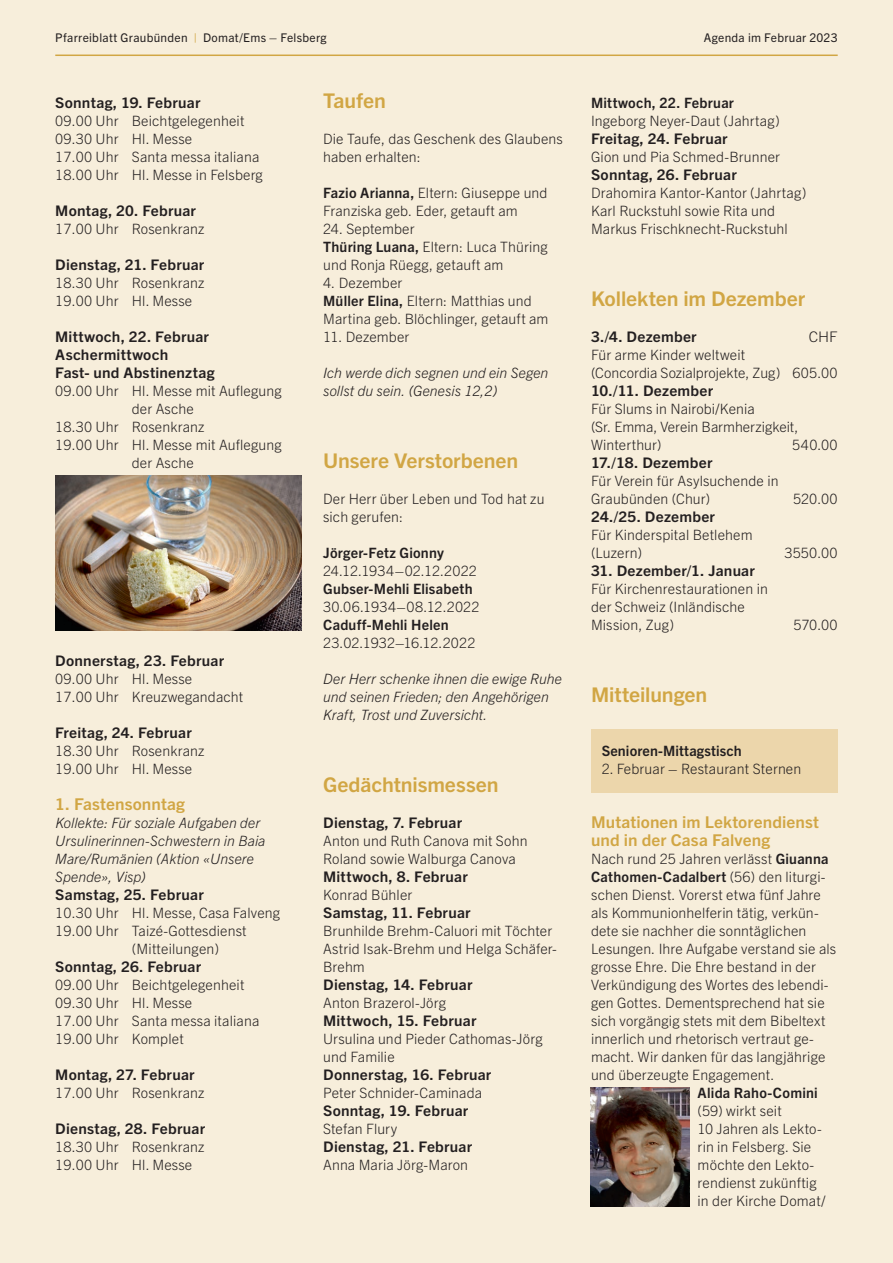
<style>
.page{position:relative;width:893px;height:1263px;background:#f7eedb}
.page>*{position:absolute;margin:0;border:0;box-sizing:border-box;transform-origin:0 0}
.t1{font:700 20.25px "Trade Gothic Next LT Pro";letter-spacing:-.005em;color:#d1a644;scale:1.05 1}
.t2{font:700 16.35px/18px "Trade Gothic Next LT Pro";letter-spacing:.005em;color:#d1a644;scale:1.05 1}
.t3{font:700 14.7px/18px "Trade Gothic Next LT Pro";letter-spacing:.015em;color:#231f20;scale:1.05 1}
.t4{font:300 14.7px "Trade Gothic Next LT Pro";color:#231f20;scale:1.05 1}
.t5{font:300 14.25px/18px "Trade Gothic Next LT Pro";letter-spacing:.01em;color:#231f20}
.t6{font:italic 300 14.25px/18px "Trade Gothic Next LT Pro";color:#231f20}
.t7{font:700 14.25px "Trade Gothic Next LT Pro";letter-spacing:.015em;color:#231f20}
.t8{font:12px "Trade Gothic Next LT Pro";letter-spacing:.025em;color:#231f20}
.s1{color:#d1a644}
.s2{font-weight:700}
</style>
<div class="page">
<hr style="left:55px;top:55px;width:783px;height:1px;background:#d1a644">
<img style="left:55px;top:476px;width:247px;height:154px">
<div style="left:591px;top:729px;width:247px;height:45px;background:#ecd6ab"></div>
<div style="left:591px;top:747px;width:247px;height:45px;background:#ecd6ab"></div>
<img style="left:591px;top:1088px;width:98px;height:118px">
<p class="t8" style="left:55px;top:30px;width:273px">Pfarreiblatt Graubünden <span class="s1">|</span> Domat/Ems – Felsberg</p>
<p class="t8" style="left:704px;top:30px;width:136px">Agenda im Februar 2023</p>
<p class="t3" style="left:55px;top:93px;width:140px">Sonntag, 19. Februar</p>
<p class="t5" style="left:55px;top:111px;width:209px">09.00 Uhr Beichtgelegenheit<br>09.30 Uhr Hl. Messe<br>17.00 Uhr Santa messa italiana<br>18.00 Uhr Hl. Messe in Felsberg</p>
<p class="t3" style="left:55px;top:201px;width:136px">Montag, 20. Februar</p>
<p class="t5" style="left:55px;top:219px;width:151px">17.00 Uhr Rosenkranz</p>
<p class="t3" style="left:55px;top:255px;width:143px">Dienstag, 21. Februar</p>
<p class="t5" style="left:55px;top:273px;width:151px">18.30 Uhr Rosenkranz<br>19.00 Uhr Hl. Messe</p>
<p class="t3" style="left:55px;top:327px;width:153px">Mittwoch, 22. Februar<br>Aschermittwoch<br>Fast- und Abstinenztag</p>
<p class="t5" style="left:55px;top:381px;width:228px">09.00 Uhr Hl. Messe mit Auflegung</p>
<p class="t5" style="left:132px;top:399px;width:64px">der Asche</p>
<p class="t5" style="left:55px;top:417px;width:151px">18.30 Uhr Rosenkranz</p>
<p class="t5" style="left:55px;top:435px;width:228px">19.00 Uhr Hl. Messe mit Auflegung</p>
<p class="t5" style="left:132px;top:453px;width:64px">der Asche</p>
<p class="t3" style="left:55px;top:651px;width:162px">Donnerstag, 23. Februar</p>
<p class="t5" style="left:55px;top:669px;width:190px">09.00 Uhr Hl. Messe<br>17.00 Uhr Kreuzwegandacht</p>
<p class="t3" style="left:55px;top:723px;width:132px">Freitag, 24. Februar</p>
<p class="t5" style="left:55px;top:741px;width:151px">18.30 Uhr Rosenkranz<br>19.00 Uhr Hl. Messe</p>
<p class="t2" style="left:55px;top:794px;width:125px">1. Fastensonntag</p>
<p class="t6" style="left:55px;top:813px;width:212px">Kollekte: Für soziale Aufgaben der<br>Ursulinerinnen-Schwestern in Baia<br>Mare/Rumänien (Aktion «Unsere<br>Spende», Visp)</p>
<p class="t3" style="left:55px;top:885px;width:143px">Samstag, 25. Februar</p>
<p class="t5" style="left:55px;top:903px;width:226px">10.30 Uhr Hl. Messe, Casa Falveng</p>
<p class="t5" style="left:55px;top:921px;width:193px">19.00 Uhr Taizé-Gottesdienst</p>
<p class="t5" style="left:132px;top:939px;width:89px">(Mitteilungen)</p>
<p class="t3" style="left:55px;top:957px;width:140px">Sonntag, 26. Februar</p>
<p class="t5" style="left:55px;top:975px;width:206px">09.00 Uhr Beichtgelegenheit<br>09.30 Uhr Hl. Messe<br>17.00 Uhr Santa messa italiana<br>19.00 Uhr Komplet</p>
<p class="t3" style="left:55px;top:1065px;width:134px">Montag, 27. Februar</p>
<p class="t5" style="left:55px;top:1083px;width:151px">17.00 Uhr Rosenkranz</p>
<p class="t3" style="left:55px;top:1119px;width:144px">Dienstag, 28. Februar</p>
<p class="t5" style="left:55px;top:1137px;width:151px">18.30 Uhr Rosenkranz<br>19.00 Uhr Hl. Messe</p>
<h1 class="t1" style="left:323px;top:87px;width:61px">Taufen</h1>
<p class="t5" style="left:323px;top:129px;width:241px">Die Taufe, das Geschenk des Glaubens haben erhalten:</p>
<p class="t5" style="left:323px;top:183px;width:226px"><span class="s2">Fazio Arianna,</span> Eltern: Giuseppe und<br>Franziska geb. Eder, getauft am</p>
<p class="t5" style="left:323px;top:219px;width:226px">24. September<br><span class="s2">Thüring Luana,</span> Eltern: Luca Thüring und Ronja Rüegg, getauft am</p>
<p class="t5" style="left:323px;top:273px;width:227px">4. Dezember<br><span class="s2">Müller Elina,</span> Eltern: Matthias und<br>Martina geb. Blöchlinger, getauft am</p>
<p class="t5" style="left:323px;top:327px;width:88px">11. Dezember</p>
<p class="t6" style="left:323px;top:363px;width:227px">Ich werde dich segnen und ein Segen sollst du sein. (Genesis 12,2)</p>
<h1 class="t1" style="left:323px;top:447px;width:187px">Unsere Verstorbenen</h1>
<p class="t5" style="left:323px;top:489px;width:223px">Der Herr über Leben und Tod hat zu sich gerufen:</p>
<p class="t7" style="left:323px;top:543px;width:122px">Jörger-Fetz Gionny</p>
<p class="t5" style="left:323px;top:561px;width:155px">24.12.1934–02.12.2022</p>
<p class="t7" style="left:323px;top:579px;width:151px">Gubser-Mehli Elisabeth</p>
<p class="t5" style="left:323px;top:597px;width:158px">30.06.1934–08.12.2022</p>
<p class="t7" style="left:323px;top:615px;width:127px">Caduff-Mehli Helen</p>
<p class="t5" style="left:323px;top:633px;width:154px">23.02.1932–16.12.2022</p>
<p class="t6" style="left:323px;top:669px;width:240px">Der Herr schenke ihnen die ewige Ruhe und seinen Frieden; den Angehörigen<br>Kraft, Trost und Zuversicht.</p>
<h1 class="t1" style="left:323px;top:771px;width:168px">Gedächtnismessen</h1>
<p class="t3" style="left:323px;top:813px;width:134px">Dienstag, 7. Februar</p>
<p class="t5" style="left:323px;top:831px;width:206px">Anton und Ruth Canova mit Sohn<br>Roland sowie Walburga Canova</p>
<p class="t3" style="left:323px;top:867px;width:139px">Mittwoch, 8. Februar</p>
<p class="t5" style="left:323px;top:885px;width:91px">Konrad Bühler</p>
<p class="t3" style="left:323px;top:903px;width:142px">Samstag, 11. Februar</p>
<p class="t5" style="left:323px;top:921px;width:235px">Brunhilde Brehm-Caluori mit Töchter<br>Astrid Isak-Brehm und Helga Schäfer-<br>Brehm</p>
<p class="t3" style="left:323px;top:975px;width:144px">Dienstag, 14. Februar</p>
<p class="t5" style="left:323px;top:993px;width:125px">Anton Brazerol-Jörg</p>
<p class="t3" style="left:323px;top:1011px;width:148px">Mittwoch, 15. Februar</p>
<p class="t5" style="left:323px;top:1029px;width:221px">Ursulina und Pieder Cathomas-Jörg und Familie</p>
<p class="t3" style="left:323px;top:1065px;width:162px">Donnerstag, 16. Februar</p>
<p class="t5" style="left:323px;top:1083px;width:160px">Peter Schnider-Caminada</p>
<p class="t3" style="left:323px;top:1101px;width:140px">Sonntag, 19. Februar</p>
<p class="t5" style="left:323px;top:1119px;width:76px">Stefan Flury</p>
<p class="t3" style="left:323px;top:1137px;width:143px">Dienstag, 21. Februar</p>
<p class="t5" style="left:323px;top:1155px;width:146px">Anna Maria Jörg-Maron</p>
<p class="t7" style="left:591px;top:93px;width:144px">Mittwoch, 22. Februar</p>
<p class="t5" style="left:591px;top:111px;width:190px">Ingeborg Neyer-Daut (Jahrtag)</p>
<p class="t3" style="left:591px;top:129px;width:132px">Freitag, 24. Februar</p>
<p class="t5" style="left:591px;top:147px;width:190px">Gion und Pia Schmed-Brunner</p>
<p class="t3" style="left:591px;top:165px;width:140px">Sonntag, 26. Februar</p>
<p class="t5" style="left:591px;top:183px;width:217px">Drahomira Kantor-Kantor (Jahrtag)<br>Karl Ruckstuhl sowie Rita und<br>Markus Frischknecht-Ruckstuhl</p>
<h1 class="t1" style="left:591px;top:285px;width:206px">Kollekten im Dezember</h1>
<p class="t3" style="left:591px;top:327px;width:102px">3./4. Dezember</p>
<p class="t4" style="left:809px;top:326px;width:29px">CHF</p>
<p class="t5" style="left:591px;top:345px;width:248px">Für arme Kinder weltweit<br>(Concordia Sozialprojekte, Zug) 605.00</p>
<p class="t3" style="left:591px;top:381px;width:118px">10./11. Dezember</p>
<p class="t5" style="left:591px;top:399px;width:209px">Für Slums in Nairobi/Kenia<br>(Sr. Emma, Verein Barmherzigkeit,<br>Winterthur)</p>
<p class="t5" style="left:792px;top:435px;width:47px">540.00</p>
<p class="t3" style="left:591px;top:453px;width:117px">17./18. Dezember</p>
<p class="t5" style="left:591px;top:471px;width:189px">Für Verein für Asylsuchende in<br>Graubünden (Chur)</p>
<p class="t5" style="left:793px;top:489px;width:46px">520.00</p>
<p class="t3" style="left:591px;top:507px;width:120px">24./25. Dezember</p>
<p class="t5" style="left:591px;top:525px;width:163px">Für Kinderspital Betlehem (Luzern)</p>
<p class="t3" style="left:591px;top:561px;width:158px">31. Dezember/1. Januar</p>
<p class="t5" style="left:591px;top:579px;width:178px">Für Kirchenrestaurationen in der Schweiz (Inländische<br>Mission, Zug)</p>
<p class="t5" style="left:784px;top:543px;width:55px">3550.00</p>
<p class="t5" style="left:793px;top:615px;width:46px">570.00</p>
<h1 class="t1" style="left:591px;top:681px;width:112px">Mitteilungen</h1>
<p class="t7" style="left:602px;top:741px;width:142px">Senioren-Mittagstisch</p>
<p class="t5" style="left:602px;top:759px;width:201px">2. Februar – Restaurant Sternen</p>
<p class="t2" style="left:591px;top:812px;width:219px">Mutationen im Lektorendienst und in der Casa Falveng</p>
<p class="t5" style="left:591px;top:849px;width:247px">Nach rund 25 Jahren verlässt <span class="s2">Giuanna Cathomen-Cadalbert</span> (56) den liturgi&shy;schen Dienst. Vorerst etwa fünf Jahre als Kommunionhelferin tätig, verkün&shy;dete sie nachher die sonntäglichen Lesungen. Ihre Aufgabe verstand sie als grosse Ehre. Die Ehre bestand in der Verkündigung des Wortes des lebendi&shy;gen Gottes. Dementsprechend hat sie sich vorgängig stets mit dem Bibeltext innerlich und rhetorisch vertraut ge&shy;macht. Wir danken für das langjährige und überzeugte Engagement.</p>
<p class="t7" style="left:698px;top:1083px;width:122px">Alida Raho-Comini</p>
<p class="t5" style="left:698px;top:1101px;width:129px">(59) wirkt seit<br>10 Jahren als Lekto&shy;rin in Felsberg. Sie möchte den Lekto&shy;rendienst zukünftig in der Kirche Domat/</p>
</div>
